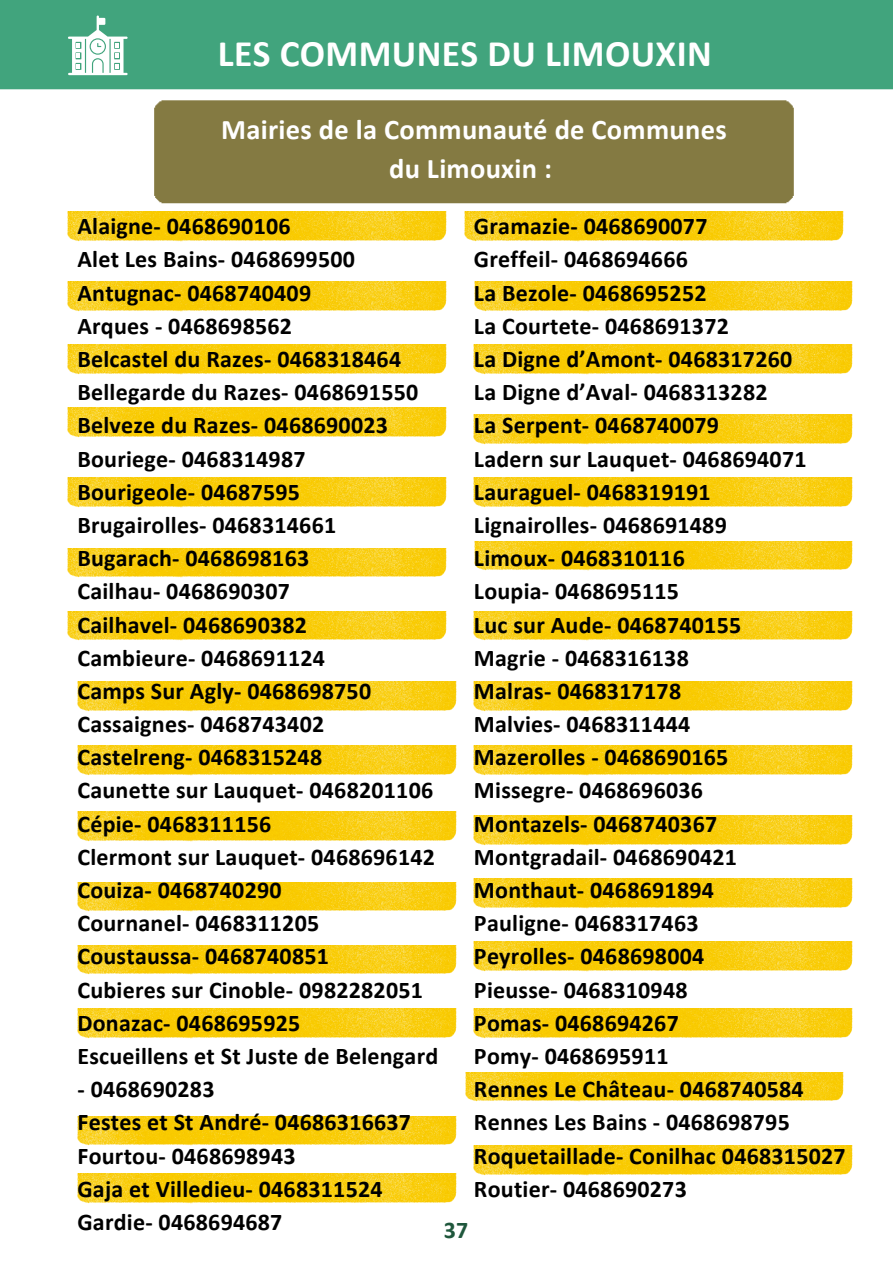
<style>
.page{position:relative;width:893px;height:1263px;background:#fff}
.page>*{position:absolute;margin:0;border:0;box-sizing:border-box;transform-origin:0 0}
.t1{font:700 37.5px "Calibri";letter-spacing:.01em;color:#fff}
.t2{font:700 28.5px/39.4px "Calibri";letter-spacing:.01em;color:#fff;text-align:center}
.t3{font:700 24px "Calibri";letter-spacing:.01em;color:#000}
.t4{font:700 24px "Calibri";color:#1f573c}
</style>
<div class="page">
<div style="left:0;top:76px;width:893px;height:13px;background:#41a47d"></div>
<div style="left:0;top:0;width:893px;height:76px;background:#41a47d"></div>
<img style="left:68px;top:212px;width:378px;height:29px">
<img style="left:68px;top:282px;width:378px;height:29px">
<img style="left:68px;top:345px;width:378px;height:29px">
<img style="left:68px;top:408px;width:378px;height:29px">
<img style="left:68px;top:478px;width:378px;height:29px">
<img style="left:68px;top:548px;width:378px;height:30px">
<img style="left:68px;top:611px;width:378px;height:30px">
<img style="left:77px;top:682px;width:379px;height:29px">
<img style="left:77px;top:745px;width:379px;height:30px">
<img style="left:77px;top:812px;width:379px;height:29px">
<img style="left:77px;top:882px;width:379px;height:29px">
<img style="left:77px;top:945px;width:379px;height:30px">
<img style="left:77px;top:1009px;width:379px;height:29px">
<img style="left:77px;top:1116px;width:379px;height:29px">
<img style="left:77px;top:1174px;width:379px;height:29px">
<img style="left:474px;top:415px;width:378px;height:29px">
<svg style="left:154px;top:100px;width:640px;height:103px;background:#908755"></svg>
<div style="left:156px;top:102px;width:635px;height:99px;background:#847a42"></div>
<svg style="left:68px;top:16px;width:60px;height:59px"></svg>
<img style="left:465px;top:212px;width:378px;height:29px">
<img style="left:474px;top:282px;width:378px;height:29px">
<img style="left:474px;top:345px;width:378px;height:29px">
<img style="left:474px;top:478px;width:378px;height:29px">
<img style="left:474px;top:541px;width:378px;height:30px">
<img style="left:474px;top:611px;width:378px;height:30px">
<img style="left:474px;top:682px;width:378px;height:29px">
<img style="left:474px;top:745px;width:378px;height:30px">
<img style="left:474px;top:816px;width:378px;height:29px">
<img style="left:474px;top:878px;width:378px;height:30px">
<img style="left:474px;top:942px;width:378px;height:29px">
<img style="left:474px;top:1009px;width:378px;height:29px">
<img style="left:465px;top:1072px;width:378px;height:30px">
<img style="left:474px;top:1146px;width:378px;height:29px">
<p class="t1" style="left:218px;top:38px;width:495px">LES COMMUNES DU LIMOUXIN</p>
<p class="t2" style="left:221px;top:112px;width:507px">Mairies de la Communauté de Communes du Limouxin :</p>
<p class="t3" style="left:77px;top:216px;width:215px">Alaigne- 0468690106</p>
<p class="t3" style="left:77px;top:249px;width:279px">Alet Les Bains- 0468699500</p>
<p class="t3" style="left:77px;top:283px;width:235px">Antugnac- 0468740409</p>
<p class="t3" style="left:77px;top:316px;width:216px">Arques - 0468698562</p>
<p class="t3" style="left:77px;top:349px;width:325px">Belcastel du Razes- 0468318464</p>
<p class="t3" style="left:77px;top:382px;width:342px">Bellegarde du Razes- 0468691550</p>
<p class="t3" style="left:77px;top:415px;width:312px">Belveze du Razes- 0468690023</p>
<p class="t3" style="left:77px;top:448px;width:230px">Bouriege- 0468314987</p>
<p class="t3" style="left:77px;top:482px;width:224px">Bourigeole- 04687595</p>
<p class="t3" style="left:77px;top:515px;width:260px">Brugairolles- 0468314661</p>
<p class="t3" style="left:77px;top:548px;width:233px">Bugarach- 0468698163</p>
<p class="t3" style="left:77px;top:581px;width:214px">Cailhau- 0468690307</p>
<p class="t3" style="left:77px;top:614px;width:231px">Cailhavel- 0468690382</p>
<p class="t3" style="left:77px;top:648px;width:249px">Cambieure- 0468691124</p>
<p class="t3" style="left:77px;top:681px;width:295px">Camps Sur Agly- 0468698750</p>
<p class="t3" style="left:77px;top:714px;width:248px">Cassaignes- 0468743402</p>
<p class="t3" style="left:77px;top:747px;width:246px">Castelreng- 0468315248</p>
<p class="t3" style="left:77px;top:780px;width:357px">Caunette sur Lauquet- 0468201106</p>
<p class="t3" style="left:77px;top:814px;width:195px">Cépie- 0468311156</p>
<p class="t3" style="left:77px;top:847px;width:359px">Clermont sur Lauquet- 0468696142</p>
<p class="t3" style="left:77px;top:880px;width:206px">Couiza- 0468740290</p>
<p class="t3" style="left:77px;top:913px;width:243px">Cournanel- 0468311205</p>
<p class="t3" style="left:77px;top:946px;width:253px">Coustaussa- 0468740851</p>
<p class="t3" style="left:77px;top:979px;width:347px">Cubieres sur Cinoble- 0982282051</p>
<p class="t3" style="left:77px;top:1013px;width:224px">Donazac- 0468695925</p>
<p class="t3" style="left:77px;top:1046px;width:362px">Escueillens et St Juste de Belengard</p>
<p class="t3" style="left:77px;top:1079px;width:139px">- 0468690283</p>
<p class="t3" style="left:77px;top:1112px;width:335px">Festes et St André- 04686316637</p>
<p class="t3" style="left:77px;top:1145px;width:220px">Fourtou- 0468698943</p>
<p class="t3" style="left:77px;top:1179px;width:307px">Gaja et Villedieu- 0468311524</p>
<p class="t3" style="left:77px;top:1212px;width:206px">Gardie- 0468694687</p>
<p class="t3" style="left:474px;top:216px;width:235px">Gramazie- 0468690077</p>
<p class="t3" style="left:474px;top:249px;width:215px">Greffeil- 0468694666</p>
<p class="t3" style="left:474px;top:283px;width:234px">La Bezole- 0468695252</p>
<p class="t3" style="left:474px;top:316px;width:256px">La Courtete- 0468691372</p>
<p class="t3" style="left:474px;top:349px;width:320px">La Digne d’Amont- 0468317260</p>
<p class="t3" style="left:474px;top:382px;width:295px">La Digne d’Aval- 0468313282</p>
<p class="t3" style="left:474px;top:415px;width:246px">La Serpent- 0468740079</p>
<p class="t3" style="left:474px;top:448px;width:334px">Ladern sur Lauquet- 0468694071</p>
<p class="t3" style="left:474px;top:482px;width:238px">Lauraguel- 0468319191</p>
<p class="t3" style="left:474px;top:515px;width:254px">Lignairolles- 0468691489</p>
<p class="t3" style="left:474px;top:548px;width:212px">Limoux- 0468310116</p>
<p class="t3" style="left:474px;top:581px;width:206px">Loupia- 0468695115</p>
<p class="t3" style="left:474px;top:614px;width:269px">Luc sur Aude- 0468740155</p>
<p class="t3" style="left:474px;top:648px;width:216px">Magrie - 0468316138</p>
<p class="t3" style="left:474px;top:681px;width:209px">Malras- 0468317178</p>
<p class="t3" style="left:474px;top:714px;width:218px">Malvies- 0468311444</p>
<p class="t3" style="left:474px;top:747px;width:256px">Mazerolles - 0468690165</p>
<p class="t3" style="left:474px;top:780px;width:230px">Missegre- 0468696036</p>
<p class="t3" style="left:474px;top:814px;width:245px">Montazels- 0468740367</p>
<p class="t3" style="left:474px;top:847px;width:264px">Montgradail- 0468690421</p>
<p class="t3" style="left:474px;top:880px;width:241px">Monthaut- 0468691894</p>
<p class="t3" style="left:474px;top:913px;width:226px">Pauligne- 0468317463</p>
<p class="t3" style="left:474px;top:946px;width:232px">Peyrolles- 0468698004</p>
<p class="t3" style="left:474px;top:979px;width:215px">Pieusse- 0468310948</p>
<p class="t3" style="left:474px;top:1013px;width:206px">Pomas- 0468694267</p>
<p class="t3" style="left:474px;top:1046px;width:196px">Pomy- 0468695911</p>
<p class="t3" style="left:474px;top:1079px;width:331px">Rennes Le Château- 0468740584</p>
<p class="t3" style="left:474px;top:1112px;width:317px">Rennes Les Bains - 0468698795</p>
<p class="t3" style="left:474px;top:1145px;width:373px">Roquetaillade- Conilhac 0468315027</p>
<p class="t3" style="left:474px;top:1179px;width:214px">Routier- 0468690273</p>
<p class="t4" style="left:444px;top:1219px;width:26px">37</p>
</div>
